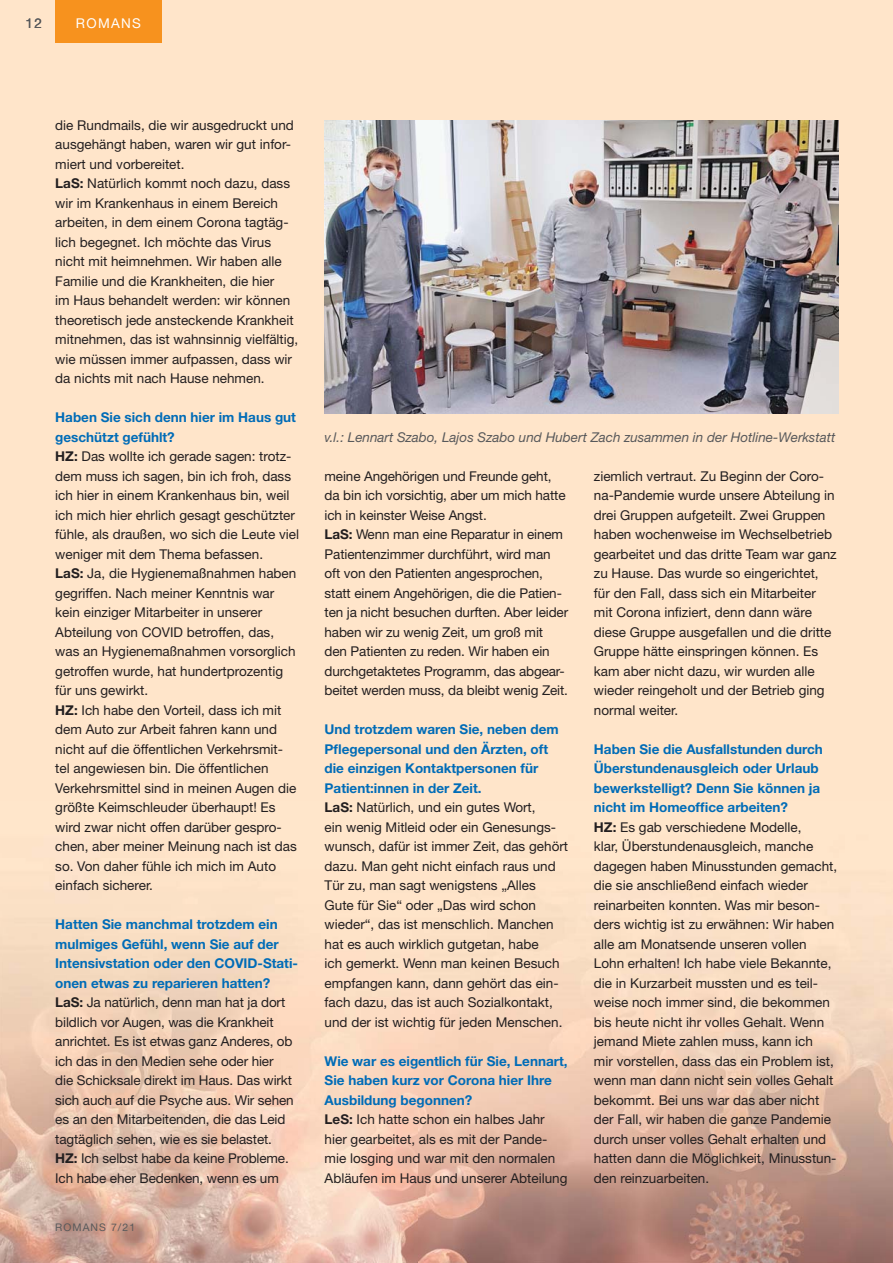
<style>
.page{position:relative;width:893px;height:1263px;background:#ffe5ca}
.page>*{position:absolute;margin:0;border:0;box-sizing:border-box;transform-origin:0 0}
.t1{font:13.5px/19.5px "Helvetica Neue";color:#231f20}
.t2{font:italic 13.5px "Helvetica Neue";color:#58595b}
.t3{font:13.5px "Helvetica Neue";letter-spacing:.1em;color:#fff}
.t4{font:13.5px "Helvetica Neue";color:#58595b}
.t5{font:10.5px "Helvetica Neue";letter-spacing:.1em;color:#58595b}
.s1{font-weight:700}
.s2{font-weight:700;color:#006cb7}
</style>
<div class="page">
<img style="left:0;top:937px;width:893px;height:326px">
<div style="left:55px;top:0;width:107px;height:43px;background:#f7921e"></div>
<img style="left:324px;top:120px;width:514px;height:294px">
<p class="t4" style="left:26px;top:18px;width:18px">12</p>
<p class="t3" style="left:76px;top:18px;width:67px">ROMANS</p>
<p class="t1" style="left:55px;top:116px;width:245px">die Rundmails, die wir ausgedruckt und ausgehängt haben, waren wir gut infor&shy;miert und vorbereitet.<br><span class="s1">LaS:</span> Natürlich kommt noch dazu, dass wir im Krankenhaus in einem Bereich arbeiten, in dem einem Corona tagtäg&shy;lich begegnet. Ich möchte das Virus nicht mit heimnehmen. Wir haben alle Familie und die Krankheiten, die hier<br>im Haus behandelt werden: wir können theoretisch jede ansteckende Krankheit mitnehmen, das ist wahnsinnig vielfältig, wie müssen immer aufpassen, dass wir da nichts mit nach Hause nehmen.</p>
<p class="t1" style="left:55px;top:409px;width:245px"><span class="s2">Haben Sie sich denn hier im Haus gut geschützt gefühlt?<br></span><span class="s1">HZ:</span> Das wollte ich gerade sagen: trotz&shy;dem muss ich sagen, bin ich froh, dass ich hier in einem Krankenhaus bin, weil ich mich hier ehrlich gesagt geschützter fühle, als draußen, wo sich die Leute viel weniger mit dem Thema befassen.<br><span class="s1">LaS:</span> Ja, die Hygienemaßnahmen haben gegriffen. Nach meiner Kenntnis war kein einziger Mitarbeiter in unserer Abteilung von COVID betroffen, das, was an Hygienemaßnahmen vorsorglich getroffen wurde, hat hundertprozentig für uns gewirkt.<br><span class="s1">HZ:</span> Ich habe den Vorteil, dass ich mit dem Auto zur Arbeit fahren kann und nicht auf die öffentlichen Verkehrsmit&shy;tel angewiesen bin. Die öffentlichen Verkehrsmittel sind in meinen Augen die größte Keimschleuder überhaupt! Es wird zwar nicht offen darüber gespro&shy;chen, aber meiner Meinung nach ist das so. Von daher fühle ich mich im Auto einfach sicherer.</p>
<p class="t1" style="left:55px;top:916px;width:244px"><span class="s2">Hatten Sie manchmal trotzdem ein mulmiges Gefühl, wenn Sie auf der Intensivstation oder den COVID-Stati&shy;onen etwas zu reparieren hatten?<br></span><span class="s1">LaS:</span> Ja natürlich, denn man hat ja dort bildlich vor Augen, was die Krankheit anrichtet. Es ist etwas ganz Anderes, ob ich das in den Medien sehe oder hier<br>die Schicksale direkt im Haus. Das wirkt sich auch auf die Psyche aus. Wir sehen es an den Mitarbeitenden, die das Leid tagtäglich sehen, wie es sie belastet.<br><span class="s1">HZ:</span> Ich selbst habe da keine Probleme.<br>Ich habe eher Bedenken, wenn es um</p>
<p class="t5" style="left:55px;top:1223px;width:81px">ROMANS 7/21</p>
<p class="t2" style="left:325px;top:432px;width:512px">v.l.: Lennart Szabo, Lajos Szabo und Hubert Zach zusammen in der Hotline-Werkstatt</p>
<p class="t1" style="left:325px;top:467px;width:245px">meine Angehörigen und Freunde geht, da bin ich vorsichtig, aber um mich hatte ich in keinster Weise Angst.<br><span class="s1">LaS:</span> Wenn man eine Reparatur in einem Patientenzimmer durchführt, wird man oft von den Patienten angesprochen, statt einem Angehörigen, die die Patien&shy;ten ja nicht besuchen durften. Aber leider haben wir zu wenig Zeit, um groß mit den Patienten zu reden. Wir haben ein durchgetaktetes Programm, das abgear&shy;beitet werden muss, da bleibt wenig Zeit.</p>
<p class="t1" style="left:325px;top:721px;width:245px"><span class="s2">Und trotzdem waren Sie, neben dem Pflegepersonal und den Ärzten, oft die einzigen Kontaktpersonen für Patient:innen in der Zeit.<br></span><span class="s1">LaS:</span> Natürlich, und ein gutes Wort,<br>ein wenig Mitleid oder ein Genesungs&shy;wunsch, dafür ist immer Zeit, das gehört dazu. Man geht nicht einfach raus und Tür zu, man sagt wenigstens „Alles Gute für Sie“ oder „Das wird schon wieder“, das ist menschlich. Manchen hat es auch wirklich gutgetan, habe<br>ich gemerkt. Wenn man keinen Besuch empfangen kann, dann gehört das ein&shy;fach dazu, das ist auch Sozialkontakt, und der ist wichtig für jeden Menschen.</p>
<p class="t1" style="left:325px;top:1052px;width:244px"><span class="s2">Wie war es eigentlich für Sie, Lennart, Sie haben kurz vor Corona hier Ihre Ausbildung begonnen?<br></span><span class="s1">LeS:</span> Ich hatte schon ein halbes Jahr hier gearbeitet, als es mit der Pande&shy;mie losging und war mit den normalen Abläufen im Haus und unserer Abteilung</p>
<p class="t1" style="left:594px;top:467px;width:244px">ziemlich vertraut. Zu Beginn der Coro&shy;na-Pandemie wurde unsere Abteilung in drei Gruppen aufgeteilt. Zwei Gruppen haben wochenweise im Wechselbetrieb gearbeitet und das dritte Team war ganz zu Hause. Das wurde so eingerichtet, für den Fall, dass sich ein Mitarbeiter mit Corona infiziert, denn dann wäre diese Gruppe ausgefallen und die dritte Gruppe hätte einspringen können. Es kam aber nicht dazu, wir wurden alle wieder reingeholt und der Betrieb ging normal weiter.</p>
<p class="t1" style="left:594px;top:740px;width:245px"><span class="s2">Haben Sie die Ausfallstunden durch Überstundenausgleich oder Urlaub bewerkstelligt? Denn Sie können ja nicht im Homeoffice arbeiten?<br></span><span class="s1">HZ:</span> Es gab verschiedene Modelle,<br>klar, Überstundenausgleich, manche dagegen haben Minusstunden gemacht, die sie anschließend einfach wieder reinarbeiten konnten. Was mir beson&shy;ders wichtig ist zu erwähnen: Wir haben alle am Monatsende unseren vollen Lohn erhalten! Ich habe viele Bekannte, die in Kurzarbeit mussten und es teil&shy;weise noch immer sind, die bekommen bis heute nicht ihr volles Gehalt. Wenn jemand Miete zahlen muss, kann ich<br>mir vorstellen, dass das ein Problem ist, wenn man dann nicht sein volles Gehalt bekommt. Bei uns war das aber nicht der Fall, wir haben die ganze Pandemie durch unser volles Gehalt erhalten und hatten dann die Möglichkeit, Minusstun&shy;den reinzuarbeiten.</p>
</div>
